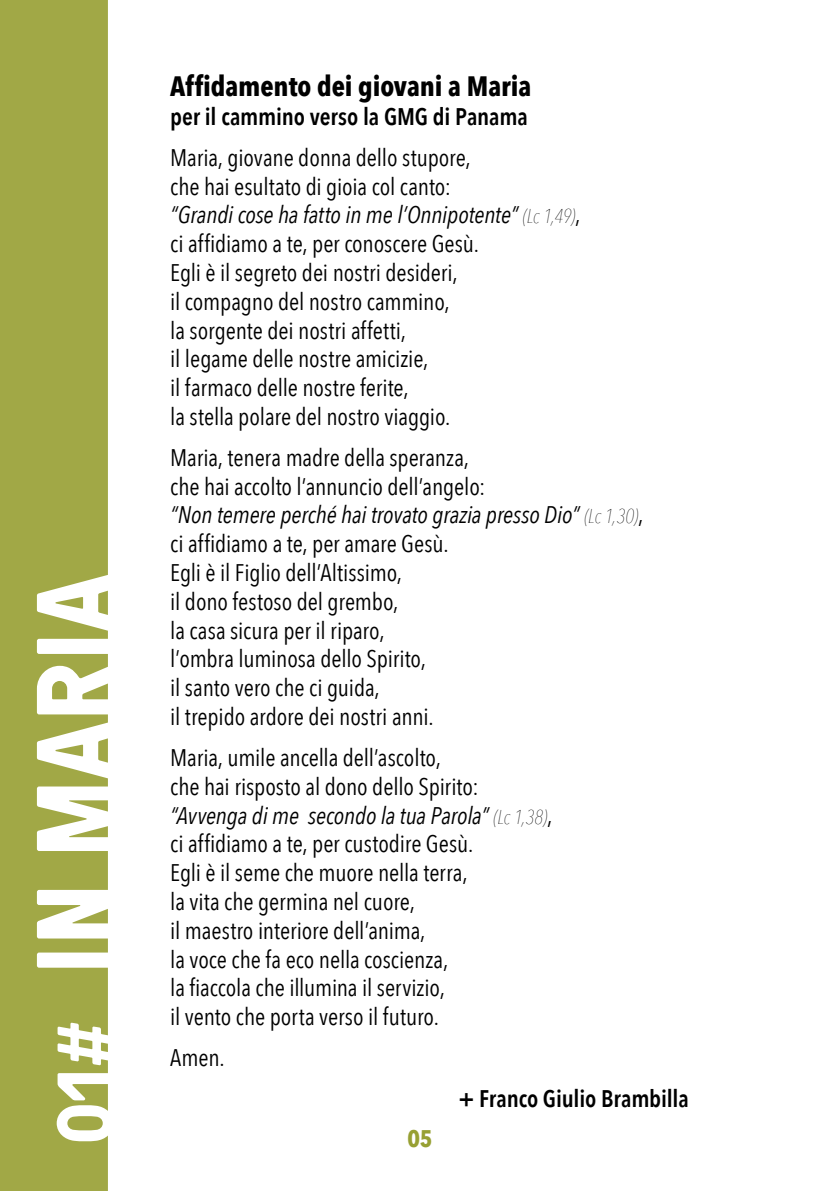
<style>
.page{position:relative;width:840px;height:1191px;background:#fff}
.page>*{position:absolute;margin:0;border:0;box-sizing:border-box;transform-origin:0 0}
.t1{font:700 28px "Avenir Next Condensed";letter-spacing:-.005em;color:#000}
.t2{font:24px/28.8px "Avenir Next Condensed";letter-spacing:-.005em;color:#000}
.t3{font:600 24px "Avenir Next Condensed";letter-spacing:-.005em;color:#000}
.t4{font:700 24px "Avenir Next Condensed";color:#97a033}
.s1{font-style:italic}
.s2{font-weight:200;font-style:italic;font-size:20px}
</style>
<div class="page">
<svg style="left:0;top:0;width:108px;height:1190px;fill:#a1a846"></svg>
<p class="t1" style="left:170px;top:69px;width:362px">Affidamento dei giovani a Maria</p>
<p class="t3" style="left:170px;top:96px;width:359px">per il cammino verso la GMG di Panama</p>
<p class="t2" style="left:170px;top:142px;width:411px">Maria, giovane donna dello stupore,<br>che hai esultato di gioia col canto:<br><span class="s1">“Grandi cose ha fatto in me l’Onnipotente”</span> <span class="s2">(Lc 1,49)</span>, ci affidiamo a te, per conoscere Gesù.<br>Egli è il segreto dei nostri desideri,<br>il compagno del nostro cammino,<br>la sorgente dei nostri affetti,<br>il legame delle nostre amicizie,<br>il farmaco delle nostre ferite,<br>la stella polare del nostro viaggio.</p>
<p class="t2" style="left:170px;top:442px;width:474px">Maria, tenera madre della speranza,<br>che hai accolto l’annuncio dell’angelo:<br><span class="s1">“Non temere perché hai trovato grazia presso Dio”</span> <span class="s2">(Lc 1,30)</span>, ci affidiamo a te, per amare Gesù.<br>Egli è il Figlio dell’Altissimo,<br>il dono festoso del grembo,<br>la casa sicura per il riparo,<br>l’ombra luminosa dello Spirito,<br>il santo vero che ci guida,<br>il trepido ardore dei nostri anni.</p>
<p class="t2" style="left:170px;top:742px;width:383px">Maria, umile ancella dell’ascolto,<br>che hai risposto al dono dello Spirito: <span class="s1">“Avvenga di me secondo la tua Parola”</span> <span class="s2">(Lc 1,38)</span>, ci affidiamo a te, per custodire Gesù.<br>Egli è il seme che muore nella terra,<br>la vita che germina nel cuore,<br>il maestro interiore dell’anima,<br>la voce che fa eco nella coscienza,<br>la fiaccola che illumina il servizio,<br>il vento che porta verso il futuro.</p>
<p class="t2" style="left:170px;top:1042px;width:56px">Amen.</p>
<p class="t3" style="left:458px;top:1077px;width:232px">+ Franco Giulio Brambilla</p>
<p class="t4" style="left:407px;top:1123px;width:27px">05</p>
</div>
